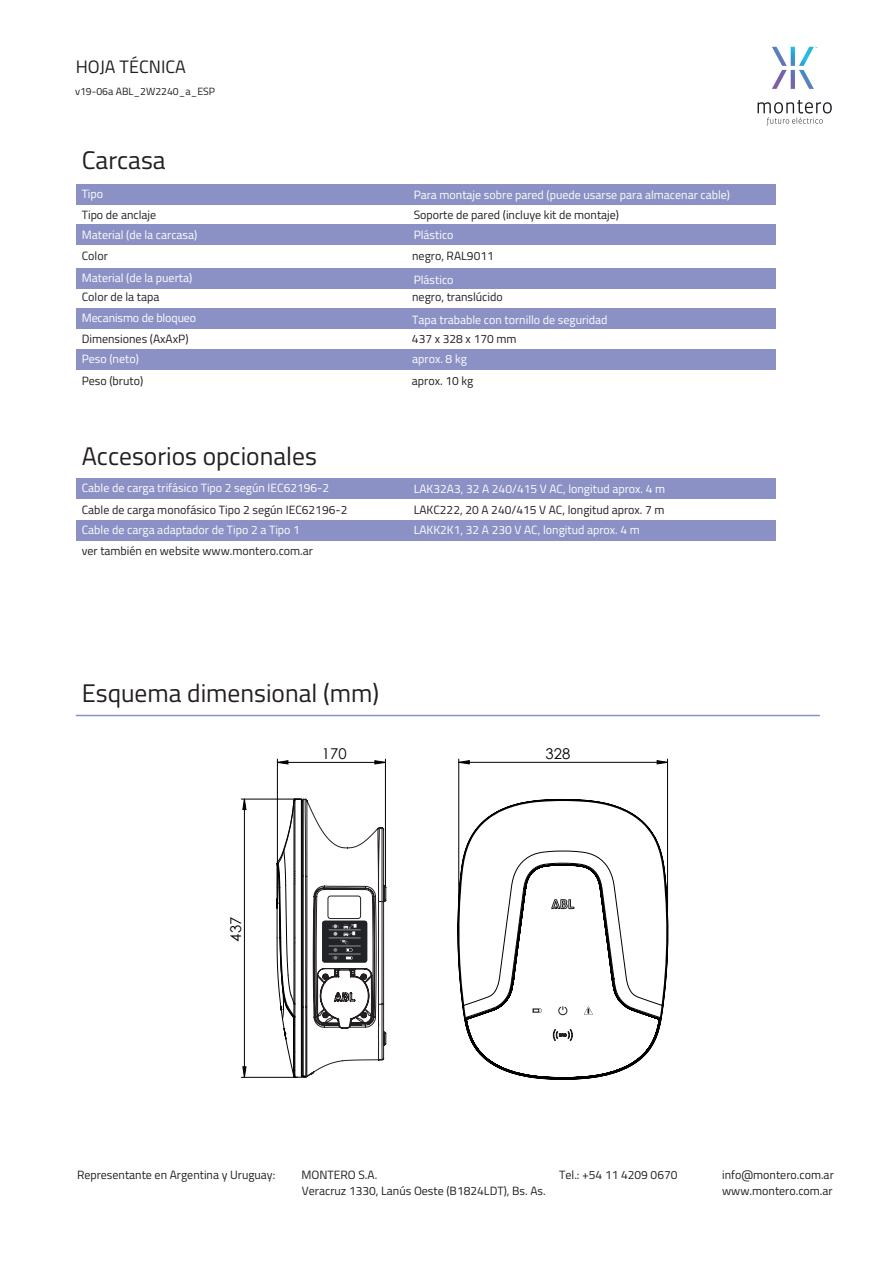
<style>
.page{position:relative;width:893px;height:1263px;background:#fff}
.page>*{position:absolute;margin:0;border:0;box-sizing:border-box;transform-origin:0 0}
.t1{font:25.5px "Titillium";color:#231f20}
.t2{font:18px "Titillium";color:#231f20}
.t3{font:14.85px "Century Gothic";color:#000001}
.t4{font:12px "Titillium";color:#231f20}
.t5{font:12px "Titillium";color:#fff}
.t6{font:10.5px "Titillium";color:#231f20}
</style>
<div class="page">
<div style="left:76px;top:184px;width:699px;height:20px;background:#8b91c5"></div>
<div style="left:76px;top:225px;width:699px;height:20px;background:#8b91c5"></div>
<div style="left:76px;top:268px;width:699px;height:20px;background:#8b91c5"></div>
<div style="left:76px;top:309px;width:699px;height:20px;background:#8b91c5"></div>
<div style="left:76px;top:349px;width:699px;height:20px;background:#8b91c5"></div>
<div style="left:76px;top:479px;width:699px;height:20px;background:#8b91c5"></div>
<div style="left:76px;top:521px;width:699px;height:20px;background:#8b91c5"></div>
<hr style="left:76px;top:715px;width:744px;height:1px;background:#343e99">
<svg style="left:772px;top:47px;width:45px;height:42px"></svg>
<svg style="left:758px;top:100px;width:74px;height:25px"></svg>
<svg style="left:458px;top:799px;width:210px;height:280px"></svg>
<svg style="left:553px;top:1029px;width:20px;height:13px"></svg>
<svg style="left:551px;top:899px;width:23px;height:11px"></svg>
<hr style="left:458px;top:759px;width:1px;height:152px;background:#000001">
<hr style="left:667px;top:759px;width:1px;height:152px;background:#000001">
<svg style="left:458px;top:760px;width:210px;height:4px"></svg>
<hr style="left:277px;top:759px;width:1px;height:149px;background:#000001">
<hr style="left:241px;top:1077px;width:57px;height:1px;background:#000001">
<hr style="left:241px;top:799px;width:59px;height:1px;background:#000001">
<svg style="left:242px;top:798px;width:5px;height:280px"></svg>
<svg style="left:277px;top:760px;width:108px;height:5px"></svg>
<hr style="left:385px;top:759px;width:1px;height:127px;background:#000001">
<svg style="left:277px;top:798px;width:110px;height:280px"></svg>
<hr style="left:329px;top:930px;width:32px;height:1px;background:#919293">
<hr style="left:329px;top:938px;width:32px;height:1px;background:#919293">
<hr style="left:329px;top:946px;width:32px;height:1px;background:#919293">
<hr style="left:329px;top:954px;width:32px;height:1px;background:#919293">
<svg style="left:584px;top:1006px;width:9px;height:9px"></svg>
<svg style="left:558px;top:1006px;width:9px;height:9px"></svg>
<svg style="left:532px;top:1008px;width:10px;height:5px"></svg>
<h2 class="t2" style="left:76px;top:53px;width:112px">HOJA TÉCNICA</h2>
<p class="t6" style="left:75px;top:84px;width:142px">v19-06a ABL_2W2240_a_ESP</p>
<h1 class="t1" style="left:82px;top:142px;width:85px">Carcasa</h1>
<p class="t5" style="left:82px;top:185px;width:23px">Tipo</p>
<p class="t4" style="left:82px;top:206px;width:76px">Tipo de anclaje</p>
<p class="t5" style="left:82px;top:226px;width:117px">Material (de la carcasa)</p>
<p class="t5" style="left:414px;top:226px;width:41px">Plástico</p>
<p class="t5" style="left:414px;top:271px;width:41px">Plástico</p>
<p class="t5" style="left:414px;top:186px;width:318px">Para montaje sobre pared (puede usarse para almacenar cable)</p>
<p class="t4" style="left:414px;top:206px;width:207px">Soporte de pared (incluye kit de montaje)</p>
<p class="t4" style="left:412px;top:247px;width:83px">negro, RAL9011</p>
<p class="t4" style="left:82px;top:247px;width:28px">Color</p>
<p class="t5" style="left:82px;top:269px;width:112px">Material (de la puerta)</p>
<p class="t4" style="left:82px;top:288px;width:79px">Color de la tapa</p>
<p class="t4" style="left:412px;top:288px;width:92px">negro, translúcido</p>
<p class="t5" style="left:82px;top:309px;width:116px">Mecanismo de bloqueo</p>
<p class="t4" style="left:82px;top:330px;width:108px">Dimensiones (AxAxP)</p>
<p class="t4" style="left:412px;top:330px;width:106px">437 x 328 x 170 mm</p>
<p class="t4" style="left:82px;top:372px;width:63px">Peso (bruto)</p>
<p class="t4" style="left:412px;top:372px;width:63px">aprox. 10 kg</p>
<p class="t5" style="left:412px;top:311px;width:197px">Tapa trabable con tornillo de seguridad</p>
<p class="t5" style="left:412px;top:350px;width:56px">aprox. 8 kg</p>
<p class="t5" style="left:82px;top:350px;width:59px">Peso (neto)</p>
<h1 class="t1" style="left:82px;top:438px;width:237px">Accesorios opcionales</h1>
<p class="t5" style="left:82px;top:479px;width:249px">Cable de carga trifásico Tipo 2 según IEC62196-2</p>
<p class="t4" style="left:82px;top:501px;width:267px">Cable de carga monofásico Tipo 2 según IEC62196-2</p>
<p class="t5" style="left:82px;top:521px;width:220px">Cable de carga adaptador de Tipo 2 a Tipo 1</p>
<p class="t4" style="left:82px;top:542px;width:233px">ver también en website www.montero.com.ar</p>
<p class="t5" style="left:414px;top:480px;width:253px">LAK32A3, 32 A 240/415 V AC, longitud aprox. 4 m</p>
<p class="t4" style="left:414px;top:501px;width:252px">LAKC222, 20 A 240/415 V AC, longitud aprox. 7 m</p>
<p class="t5" style="left:414px;top:521px;width:228px">LAKK2K1, 32 A 230 V AC, longitud aprox. 4 m</p>
<h1 class="t1" style="left:82px;top:674px;width:299px">Esquema dimensional (mm)</h1>
<p class="t3" style="left:322px;top:743px;width:26px">170</p>
<p class="t3" style="left:546px;top:743px;width:26px">328</p>
<p class="t3" style="left:225px;top:942px;width:26px;rotate:-90deg">437</p>
<p class="t4" style="left:77px;top:1166px;width:200px">Representante en Argentina y Uruguay:</p>
<p class="t4" style="left:301px;top:1166px;width:77px">MONTERO S.A.</p>
<p class="t4" style="left:559px;top:1166px;width:120px">Tel.: +54 11 4209 0670</p>
<p class="t4" style="left:722px;top:1166px;width:113px">info@montero.com.ar</p>
<p class="t4" style="left:302px;top:1182px;width:245px">Veracruz 1330, Lanús Oeste (B1824LDT), Bs. As.</p>
<p class="t4" style="left:722px;top:1182px;width:112px">www.montero.com.ar</p>
</div>
